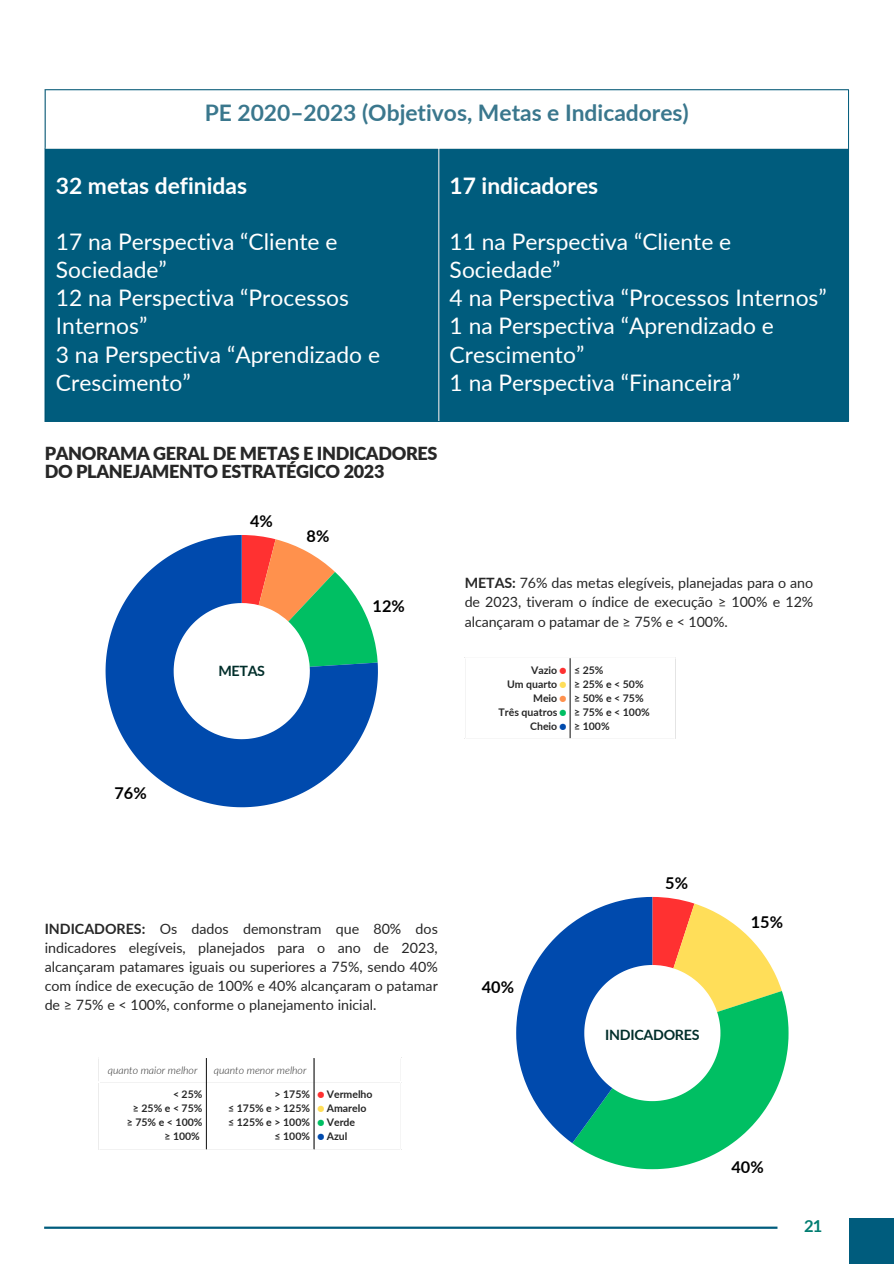
<style>
.page{position:relative;width:894px;height:1264px;background:#fff}
.page>*{position:absolute;margin:0;border:0;box-sizing:border-box;transform-origin:0 0}
.t1{font:22.8px/28.2px "Lato";color:#fff}
.t2{font:700 22.8px "Lato";color:#3a778d}
.t3{font:700 22.8px "Lato";color:#fff}
.t4{font:900 18px/18px "Lato";letter-spacing:-.02em;color:#272727}
.t5{font:700 16.5px "Lato";color:#017d71}
.t6{font:700 16.35px "Lato";color:#000}
.t7{font:14.25px/19.2px "Lato";color:#272727;text-align:justify}
.t8{font:700 14.25px "Lato";letter-spacing:-.02em;color:#002e2a}
.t9{font:700 10.5px "Lato";color:#272727}
.t10{font:italic 300 10.5px "Lato";color:#272727}
.s1{font-weight:700}
.s2{font-family:"Free Mono";font-weight:400;color:#ff3131}
.s3{font-family:"Free Mono";font-weight:400;color:#ffde59}
.s4{font-family:"Free Mono";font-weight:400;color:#ff914d}
.s5{font-family:"Free Mono";font-weight:400;color:#00bf63}
.s6{font-family:"Free Mono";font-weight:400;color:#004aad}
</style>
<div class="page">
<svg style="left:105px;top:535px;width:273px;height:272px"></svg>
<svg style="left:516px;top:896px;width:272px;height:273px"></svg>
<hr style="left:206px;top:1058px;width:1px;height:91px;background:#272727">
<hr style="left:313px;top:1058px;width:1px;height:91px;background:#272727">
<hr style="left:569px;top:658px;width:1px;height:80px;background:#272727">
<div style="left:46px;top:149px;width:801px;height:272px;background:#005c7d"></div>
<hr style="left:45px;top:90px;width:1px;height:331px;background:#005c7d">
<hr style="left:847px;top:90px;width:1px;height:331px;background:#005c7d">
<hr style="left:45px;top:89px;width:803px;height:1px;background:#005c7d">
<hr style="left:45px;top:421px;width:803px;height:1px;background:#005c7d">
<hr style="left:438px;top:149px;width:1px;height:272px;background:#fff">
<div style="left:848px;top:1218px;width:45px;height:45px;background:#005c7d"></div>
<hr style="left:44px;top:1226px;width:733px;height:2px;background:#005c7d">
<p class="t2" style="left:205px;top:99px;width:485px">PE 2020–2023 (Objetivos, Metas e Indicadores)</p>
<p class="t3" style="left:56px;top:171px;width:192px">32 metas definidas</p>
<p class="t1" style="left:56px;top:227px;width:283px">17 na Perspectiva “Cliente e<br>Sociedade”</p>
<p class="t1" style="left:56px;top:283px;width:294px">12 na Perspectiva “Processos<br>Internos”</p>
<p class="t1" style="left:56px;top:339px;width:325px">3 na Perspectiva “Aprendizado e<br>Crescimento”</p>
<p class="t3" style="left:449px;top:171px;width:150px">17 indicadores</p>
<p class="t1" style="left:449px;top:227px;width:283px">11 na Perspectiva “Cliente e<br>Sociedade”</p>
<p class="t1" style="left:449px;top:283px;width:378px">4 na Perspectiva “Processos Internos”</p>
<p class="t1" style="left:449px;top:311px;width:325px">1 na Perspectiva “Aprendizado e<br>Crescimento”</p>
<h2 class="t1" style="left:449px;top:368px;width:292px">1 na Perspectiva “Financeira”</h2>
<p class="t4" style="left:45px;top:444px;width:394px">PANORAMA GERAL DE METAS E INDICADORES<br>DO PLANEJAMENTO ESTRATÉGICO 2023</p>
<p class="t6" style="left:250px;top:510px;width:24px">4%</p>
<p class="t6" style="left:306px;top:526px;width:24px">8%</p>
<p class="t8" style="left:218px;top:661px;width:48px">METAS</p>
<p class="t6" style="left:372px;top:595px;width:34px">12%</p>
<p class="t7" style="left:464px;top:573px;width:350px"><span class="s1">METAS:</span> 76% das metas elegíveis, planejadas para o ano de 2023, tiveram o índice de execução ≥ 100% e 12% alcançaram o patamar de ≥ 75% e &lt; 100%.</p>
<p class="t9" style="left:531px;top:663px;width:36px">Vazio <span class="s2">⬤</span></p>
<p class="t9" style="left:507px;top:677px;width:61px">Um quarto <span class="s3">⬤</span></p>
<p class="t9" style="left:533px;top:691px;width:35px">Meio <span class="s4">⬤</span></p>
<p class="t9" style="left:498px;top:705px;width:69px">Três quatros <span class="s5">⬤</span></p>
<p class="t9" style="left:530px;top:719px;width:38px">Cheio <span class="s6">⬤</span></p>
<p class="t9" style="left:574px;top:663px;width:31px">≤ 25%</p>
<p class="t9" style="left:574px;top:677px;width:71px">≥ 25% e &lt; 50%</p>
<h2 class="t9" style="left:574px;top:691px;width:71px">≥ 50% e &lt; 75%</h2>
<p class="t9" style="left:574px;top:705px;width:77px">≥ 75% e &lt; 100%</p>
<p class="t9" style="left:574px;top:719px;width:37px">≥ 100%</p>
<p class="t6" style="left:114px;top:783px;width:34px">76%</p>
<p class="t7" style="left:45px;top:918px;width:394px"><span class="s1">INDICADORES:</span> Os dados demonstram que 80% dos indicadores elegíveis, planejados para o ano de 2023, alcançaram patamares iguais ou superiores a 75%, sendo 40% com índice de execução de 100% e 40% alcançaram o patamar de ≥ 75% e &lt; 100%, conforme o planejamento inicial.</p>
<p class="t10" style="left:108px;top:1063px;width:91px">quanto maior melhor</p>
<p class="t10" style="left:214px;top:1063px;width:94px">quanto menor melhor</p>
<p class="t9" style="left:173px;top:1088px;width:31px">&lt; 25%</p>
<p class="t9" style="left:133px;top:1102px;width:71px">≥ 25% e &lt; 75%</p>
<p class="t9" style="left:127px;top:1116px;width:77px">≥ 75% e &lt; 100%</p>
<p class="t9" style="left:164px;top:1130px;width:37px">≥ 100%</p>
<p class="t9" style="left:274px;top:1088px;width:37px">&gt; 175%</p>
<p class="t9" style="left:228px;top:1102px;width:83px">≤ 175% e &gt; 125%</p>
<p class="t9" style="left:228px;top:1116px;width:83px">≤ 125% e &gt; 100%</p>
<h1 class="t9" style="left:274px;top:1130px;width:37px">≤ 100%</h1>
<p class="t9" style="left:318px;top:1088px;width:56px"><span class="s2">⬤</span> Vermelho</p>
<p class="t9" style="left:318px;top:1102px;width:50px"><span class="s3">⬤</span> Amarelo</p>
<p class="t9" style="left:318px;top:1116px;width:39px"><span class="s5">⬤</span> Verde</p>
<p class="t9" style="left:318px;top:1130px;width:31px"><span class="s6">⬤</span> Azul</p>
<p class="t6" style="left:481px;top:976px;width:34px">40%</p>
<p class="t6" style="left:665px;top:873px;width:24px">5%</p>
<p class="t8" style="left:605px;top:1025px;width:96px">INDICADORES</p>
<p class="t6" style="left:750px;top:911px;width:34px">15%</p>
<p class="t6" style="left:731px;top:1157px;width:34px">40%</p>
<p class="t5" style="left:803px;top:1215px;width:20px">21</p>
</div>
